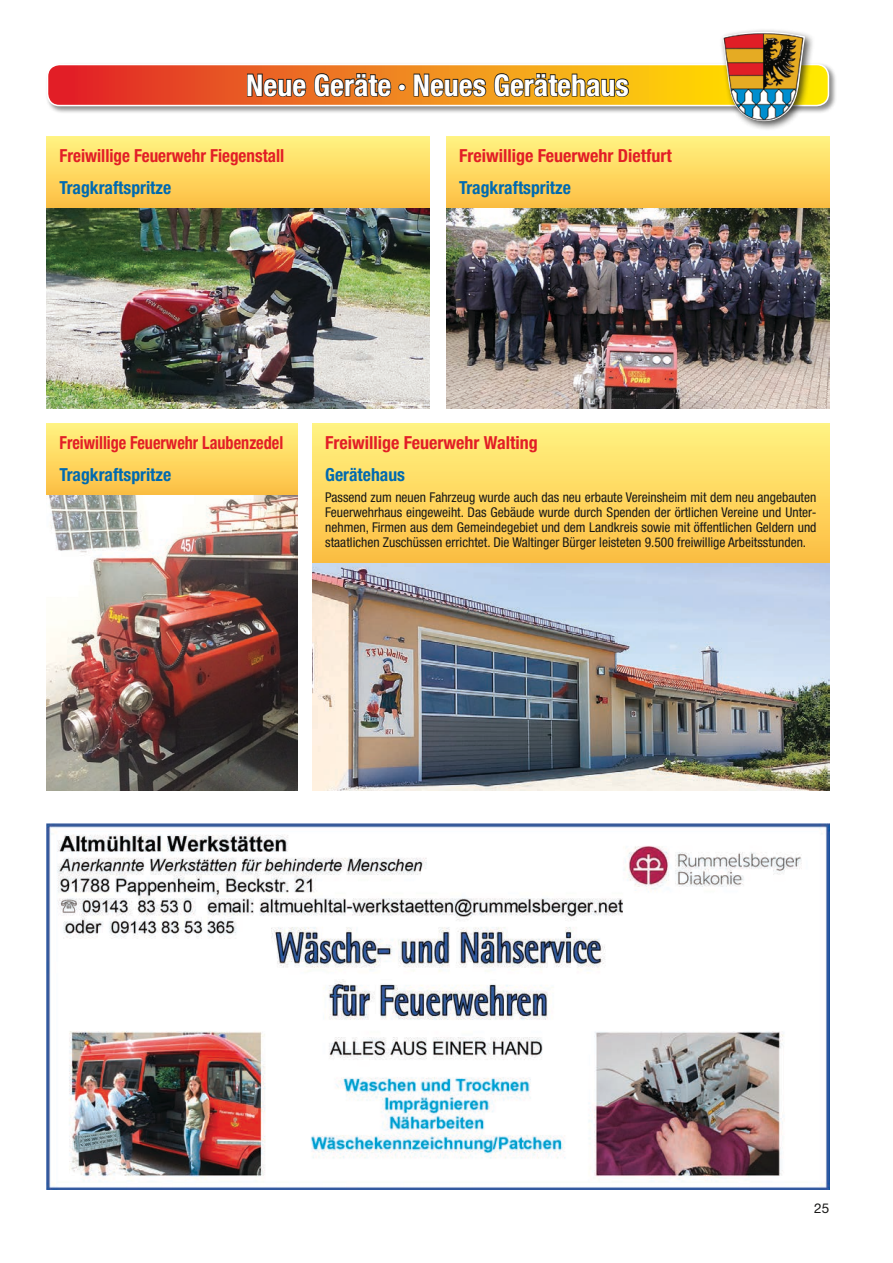
<style>
.page{position:relative;width:893px;height:1263px;background:#fff}
.page>*{position:absolute;margin:0;border:0;box-sizing:border-box;transform-origin:0 0}
.t1{font:700 condensed 30px "Helvetica Neue LT Std";color:#fff}
.t2{font:700 condensed 18px "Helvetica Neue LT Std";color:#006ab0}
.t3{font:700 condensed 18px "Helvetica Neue LT Std";color:#e21e26}
.t4{font:700 condensed 18px "Helvetica Neue LT Std";color:#e21e26;scale:.95 1}
.t5{font:700 condensed 18px "Helvetica Neue LT Std";color:#e21e26;scale:.9 1}
.t6{font:condensed 13.5px/14.9px "Helvetica Neue LT Std";color:#181817;text-align:justify}
.t7{font:13.5px "Helvetica Neue LT Std";color:#181817}
</style>
<div class="page">
<div style="left:45px;top:62px;width:792px;height:52px;background:#181817;opacity:.5"></div>
<svg style="left:48px;top:65px;width:780px;height:41px;background:#d0701c"></svg>
<div style="left:47px;top:64px;width:782px;height:42px;border:2px solid #fff;border-radius:12px"></div>
<div style="left:719px;top:28px;width:96px;height:103px;background:#181817;opacity:.75"></div>
<img style="left:723px;top:32px;width:82px;height:89px">
<div style="left:446px;top:136px;width:383px;height:72px;background:linear-gradient(to bottom,#fff482,#fdbf43)"></div>
<div style="left:47px;top:136px;width:382px;height:72px;background:linear-gradient(to bottom,#fff482,#fdbf43)"></div>
<div style="left:47px;top:423px;width:251px;height:72px;background:linear-gradient(to bottom,#fff482,#fdbf43)"></div>
<div style="left:313px;top:423px;width:516px;height:140px;background:linear-gradient(to bottom,#fff482,#fcbe42)"></div>
<img style="left:446px;top:208px;width:383px;height:200px">
<img style="left:47px;top:208px;width:382px;height:200px">
<img style="left:47px;top:495px;width:251px;height:296px">
<img style="left:313px;top:563px;width:516px;height:228px">
<img style="left:47px;top:824px;width:782px;height:365px">
<h1 class="t1" style="left:246px;top:67px;width:384px">Neue Geräte · Neues Gerätehaus</h1>
<h2 class="t4" style="left:60px;top:144px;width:238px">Freiwillige Feuerwehr Fiegenstall</h2>
<h2 class="t2" style="left:60px;top:176px;width:113px">Tragkraftspritze</h2>
<h2 class="t3" style="left:459px;top:144px;width:214px">Freiwillige Feuerwehr Dietfurt</h2>
<h2 class="t2" style="left:459px;top:176px;width:113px">Tragkraftspritze</h2>
<h2 class="t5" style="left:60px;top:431px;width:250px">Freiwillige Feuerwehr Laubenzedel</h2>
<h2 class="t2" style="left:60px;top:463px;width:113px">Tragkraftspritze</h2>
<h2 class="t3" style="left:325px;top:431px;width:214px">Freiwillige Feuerwehr Walting</h2>
<h2 class="t2" style="left:325px;top:463px;width:81px">Gerätehaus</h2>
<p class="t6" style="left:325px;top:490px;width:493px">Passend zum neuen Fahrzeug wurde auch das neu erbaute Vereinsheim mit dem neu angebauten Feuerwehrhaus eingeweiht. Das Gebäude wurde durch Spenden der örtlichen Vereine und Unter&shy;nehmen, Firmen aus dem Gemeindegebiet und dem Landkreis sowie mit öffentlichen Geldern und staatlichen Zuschüssen errichtet. Die Waltinger Bürger leisteten 9.500 freiwillige Arbeitsstunden.</p>
<p class="t7" style="left:814px;top:1200px;width:17px">25</p>
</div>
